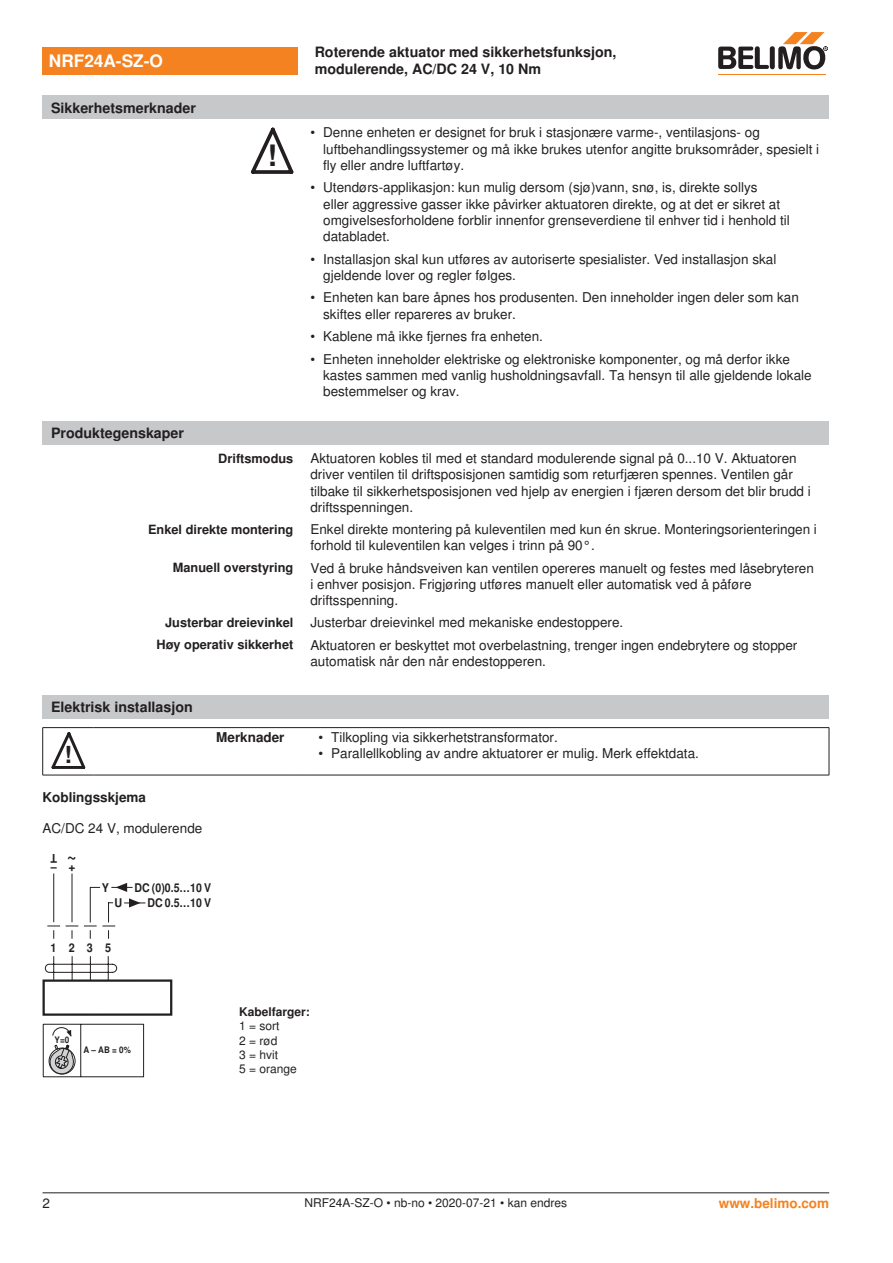
<style>
.page{position:relative;width:893px;height:1263px;background:#fff}
.page>*{position:absolute;margin:0;border:0;box-sizing:border-box;transform-origin:0 0}
.t1{font:700 29.55px "Nimbus Sans BEL";color:#231f20}
.t2{font:700 23.55px "Nimbus Sans BEL";color:#231f20}
.t3{font:700 18px "Nimbus Sans BEL";color:#231f20;scale:.9 1}
.t4{font:700 17.25px "Nimbus Sans BEL";color:#fff}
.t5{font:700 14.25px/17.1px "Nimbus Sans BEL";color:#231f20}
.Bulletpoints_1_5mm_A{font:13.5px/16.2px "Nimbus Sans BEL";color:#231f20}
.Bulletpoints{font:13.5px "Nimbus Sans BEL";color:#231f20}
.Tabellenkopf_rechtsb{font:700 13.5px "Nimbus Sans BEL";color:#231f20}
.Anschluss_Schema_Bas{font:13.5px "Nimbus Sans BEL";color:#231f20}
.Rechtsbündig_Footer{font:700 13.5px "Nimbus Sans BEL";color:#f58220}
.Rechtsbündig{font:700 12.75px "Nimbus Sans BEL";color:#231f20}
.Footer_EU_center{font:12px "Nimbus Sans BEL";color:#231f20}
.Legende{font:12px/14.4px "Nimbus Sans BEL";color:#231f20}
.t6{font:700 12px/15.5px "Nimbus Sans BEL";color:#231f20;text-align:right;scale:.88 1}
.Anschluss_Schema_Bas-2{font:700 12px "Nimbus Sans BEL";color:#231f20}
.t7{font:700 12px "Nimbus Sans BEL";color:#231f20;scale:.9 1}
.t8{font:700 9px "Nimbus Sans BEL";color:#231f20;scale:.9 1}
</style>
<div class="page">
<svg style="left:251px;top:128px;width:42px;height:46px"></svg>
<div style="left:43px;top:421px;width:786px;height:24px;background:#c7c8ca"></div>
<div style="left:43px;top:696px;width:786px;height:23px;background:#c7c8ca"></div>
<hr style="left:42px;top:728px;width:1px;height:47px;background:#231f20">
<hr style="left:829px;top:728px;width:1px;height:47px;background:#231f20">
<hr style="left:43px;top:727px;width:51px;height:1px;background:#231f20">
<hr style="left:94px;top:727px;width:199px;height:1px;background:#231f20">
<svg style="left:293px;top:727px;width:17px;height:1px"></svg>
<hr style="left:310px;top:727px;width:519px;height:1px;background:#231f20">
<hr style="left:43px;top:775px;width:51px;height:1px;background:#231f20">
<hr style="left:94px;top:775px;width:199px;height:1px;background:#231f20">
<svg style="left:293px;top:775px;width:17px;height:1px"></svg>
<hr style="left:310px;top:775px;width:519px;height:1px;background:#231f20">
<svg style="left:51px;top:732px;width:34px;height:37px"></svg>
<div style="left:43px;top:979px;width:129px;height:37px;border:2px solid #231f20"></div>
<hr style="left:143px;top:1024px;width:1px;height:53px;background:#231f20">
<hr style="left:43px;top:1024px;width:101px;height:1px;background:#231f20">
<hr style="left:43px;top:1076px;width:101px;height:1px;background:#231f20">
<hr style="left:43px;top:1024px;width:1px;height:53px;background:#231f20">
<hr style="left:80px;top:1024px;width:1px;height:53px;background:#231f20">
<div style="left:49px;top:1048px;width:26px;height:26px;border:1px solid #231f20;border-radius:50%"></div>
<svg style="left:49px;top:1045px;width:25px;height:30px"></svg>
<svg style="left:52px;top:1027px;width:20px;height:10px"></svg>
<svg style="left:45px;top:873px;width:100px;height:108px"></svg>
<div style="left:43px;top:47px;width:255px;height:27px;background:#f58220"></div>
<hr style="left:718px;top:74px;width:107px;height:1px;background:#f58220">
<svg style="left:718px;top:32px;width:110px;height:38px"></svg>
<div style="left:43px;top:96px;width:786px;height:23px;background:#c7c8ca"></div>
<hr style="left:43px;top:1192px;width:786px;height:1px;background:#231f20">
<p class="t4" style="left:49px;top:51px;width:116px">NRF24A-SZ-O</p>
<p class="t5" style="left:315px;top:44px;width:303px">Roterende aktuator med sikkerhetsfunksjon, modulerende, AC/DC 24 V, 10 Nm</p>
<p class="t5" style="left:51px;top:100px;width:146px">Sikkerhetsmerknader</p>
<p class="t5" style="left:51px;top:425px;width:135px">Produktegenskaper</p>
<p class="t1" style="left:267px;top:138px;width:11px">!</p>
<p class="Bulletpoints_1_5mm_A" style="left:323px;top:125px;width:497px;text-indent:-13px">• Denne enheten er designet for bruk i stasjonære varme-, ventilasjons- og luftbehandlingssystemer og må ikke brukes utenfor angitte bruksområder, spesielt i fly eller andre luftfartøy.</p>
<p class="Bulletpoints_1_5mm_A" style="left:323px;top:180px;width:468px;text-indent:-13px">• Utendørs-applikasjon: kun mulig dersom (sjø)vann, snø, is, direkte sollys<br>eller aggressive gasser ikke påvirker aktuatoren direkte, og at det er sikret at omgivelsesforholdene forblir innenfor grenseverdiene til enhver tid i henhold til databladet.</p>
<p class="Bulletpoints_1_5mm_A" style="left:323px;top:251px;width:455px;text-indent:-13px">• Installasjon skal kun utføres av autoriserte spesialister. Ved installasjon skal gjeldende lover og regler følges.</p>
<p class="Bulletpoints_1_5mm_A" style="left:323px;top:290px;width:477px;text-indent:-13px">• Enheten kan bare åpnes hos produsenten. Den inneholder ingen deler som kan skiftes eller repareres av bruker.</p>
<p class="Bulletpoints_1_5mm_A" style="left:310px;top:329px;width:234px">• Kablene må ikke fjernes fra enheten.</p>
<p class="Bulletpoints_1_5mm_A" style="left:323px;top:351px;width:490px;text-indent:-13px">• Enheten inneholder elektriske og elektroniske komponenter, og må derfor ikke kastes sammen med vanlig husholdningsavfall. Ta hensyn til alle gjeldende lokale bestemmelser og krav.</p>
<p class="Rechtsbündig" style="left:218px;top:450px;width:77px">Driftsmodus</p>
<p class="Bulletpoints_1_5mm_A" style="left:310px;top:451px;width:502px">Aktuatoren kobles til med et standard modulerende signal på 0...10 V. Aktuatoren driver ventilen til driftsposisjonen samtidig som returfjæren spennes. Ventilen går tilbake til sikkerhetsposisjonen ved hjelp av energien i fjæren dersom det blir brudd i driftsspenningen.</p>
<p class="Rechtsbündig" style="left:148px;top:521px;width:147px">Enkel direkte montering</p>
<p class="Bulletpoints_1_5mm_A" style="left:310px;top:522px;width:508px">Enkel direkte montering på kuleventilen med kun én skrue. Monteringsorienteringen i forhold til kuleventilen kan velges i trinn på 90°.</p>
<p class="Rechtsbündig" style="left:173px;top:560px;width:122px">Manuell overstyring</p>
<p class="Bulletpoints_1_5mm_A" style="left:310px;top:560px;width:505px">Ved å bruke håndsveiven kan ventilen opereres manuelt og festes med låsebryteren i enhver posisjon. Frigjøring utføres manuelt eller automatisk ved å påføre driftsspenning.</p>
<p class="Rechtsbündig" style="left:165px;top:615px;width:130px">Justerbar dreievinkel</p>
<p class="Bulletpoints_1_5mm_A" style="left:310px;top:615px;width:314px">Justerbar dreievinkel med mekaniske endestoppere.</p>
<p class="Rechtsbündig" style="left:157px;top:637px;width:138px">Høy operativ sikkerhet</p>
<p class="Bulletpoints_1_5mm_A" style="left:310px;top:637px;width:488px">Aktuatoren er beskyttet mot overbelastning, trenger ingen endebrytere og stopper automatisk når den når endestopperen.</p>
<p class="t5" style="left:51px;top:699px;width:143px">Elektrisk installasjon</p>
<p class="t2" style="left:64px;top:740px;width:9px">!</p>
<p class="Tabellenkopf_rechtsb" style="left:216px;top:729px;width:70px">Merknader</p>
<p class="Bulletpoints" style="left:319px;top:729px;width:241px">• Tilkopling via sikkerhetstransformator.</p>
<p class="Bulletpoints" style="left:319px;top:745px;width:382px">• Parallellkobling av andre aktuatorer er mulig. Merk effektdata.</p>
<p class="Tabellenkopf_rechtsb" style="left:43px;top:789px;width:105px">Koblingsskjema</p>
<p class="Anschluss_Schema_Bas" style="left:43px;top:820px;width:161px">AC/DC 24 V, modulerende</p>
<p class="t7" style="left:57px;top:863px;width:9px;rotate:-180deg">T</p>
<p class="t3" style="left:77px;top:867px;width:12px;rotate:-180deg">~</p>
<p class="t7" style="left:51px;top:862px;width:29px">– +</p>
<p class="t7" style="left:102px;top:883px;width:10px">Y</p>
<p class="t7" style="left:115px;top:898px;width:10px">U</p>
<p class="t6" style="left:135px;top:881px;width:89px">DC (0)0.5…10 V<br>DC 0.5…10 V</p>
<p class="t7" style="left:50px;top:942px;width:69px">1235</p>
<p class="t8" style="left:55px;top:1036px;width:18px">Y=0</p>
<p class="t8" style="left:83px;top:1046px;width:54px">A – AB = 0%</p>
<p class="Anschluss_Schema_Bas-2" style="left:239px;top:1004px;width:72px">Kabelfarger:</p>
<p class="Legende" style="left:239px;top:1019px;width:59px">1 = sort<br>2 = rød<br>3 = hvit<br>5 = orange</p>
<p class="Bulletpoints_1_5mm_A" style="left:43px;top:1196px;width:9px">2</p>
<p class="Footer_EU_center" style="left:304px;top:1196px;width:264px">NRF24A-SZ-O • nb-no • 2020-07-21 • kan endres</p>
<p class="Rechtsbündig_Footer" style="left:719px;top:1195px;width:112px">www.belimo.com</p>
</div>
